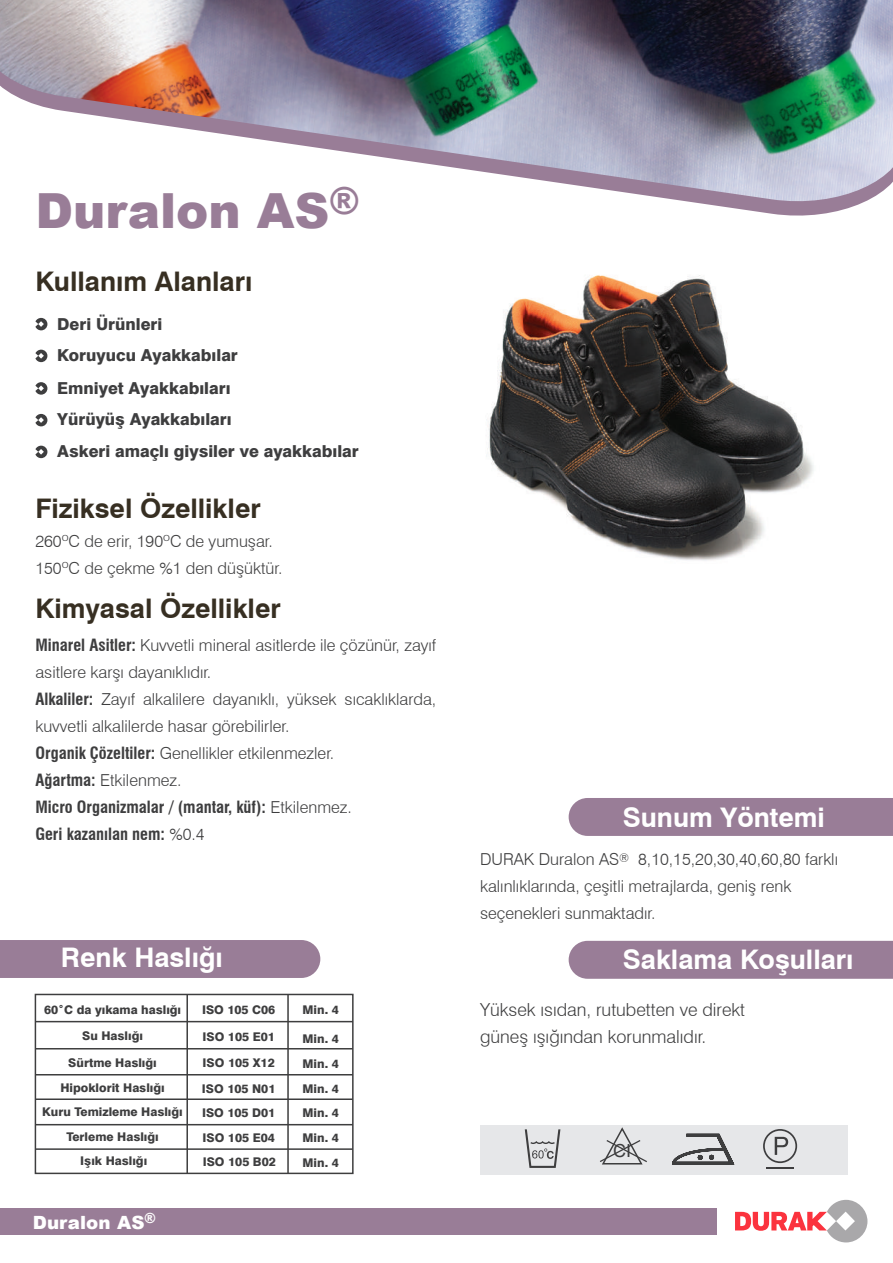
<style>
.page{position:relative;width:893px;height:1263px;background:#fff}
.page>*{position:absolute;margin:0;border:0;box-sizing:border-box;transform-origin:0 0}
.t1{font:900 48.45px "Arial";color:#997d97}
.t2{font:700 27px "Swiss 721 BT";color:#372f22}
.t3{font:700 27px "Swiss 721 BT";color:#fff}
.t4{font:900 18.15px "Arial";letter-spacing:.005em;color:#fff}
.t5{font:300 18px/27px "Swiss 721 BT";color:#3e3e3f}
.t6{font:18px "Arial";color:#3e3e3f}
.t7{font:300 16.5px/27px "Swiss 721 BT";color:#3e3e3f}
.t8{font:800 16.5px/31.5px "Swiss 721 BT";color:#3e3e3f}
.t9{font:800 12px/24.6px "Swiss 721 BT";color:#3e3e3f;text-align:center}
.s1{font-weight:700;font-stretch:condensed}
</style>
<div class="page">
<img style="left:486px;top:275px;width:328px;height:286px">
<img style="left:0;top:0;width:893px;height:57px">
<img style="left:0;top:57px;width:893px;height:14px">
<svg style="left:0;top:71px;width:893px;height:145px"></svg>
<div style="left:0;top:940px;width:320px;height:38px;background:#997d97"></div>
<div style="left:569px;top:798px;width:324px;height:38px;background:#997d97"></div>
<div style="left:569px;top:941px;width:324px;height:38px;background:#997d97"></div>
<svg style="left:35px;top:350px;width:12px;height:12px"></svg>
<svg style="left:35px;top:318px;width:12px;height:12px"></svg>
<svg style="left:35px;top:414px;width:12px;height:12px"></svg>
<svg style="left:35px;top:382px;width:12px;height:13px"></svg>
<svg style="left:35px;top:446px;width:12px;height:12px"></svg>
<div style="left:0;top:1208px;width:717px;height:26px;background:#997d97"></div>
<hr style="left:186px;top:994px;width:2px;height:179px;background:#3e3e3f">
<hr style="left:287px;top:994px;width:2px;height:179px;background:#3e3e3f">
<hr style="left:35px;top:1021px;width:318px;height:1px;background:#3e3e3f">
<hr style="left:35px;top:1048px;width:318px;height:1px;background:#3e3e3f">
<hr style="left:35px;top:1074px;width:318px;height:1px;background:#3e3e3f">
<hr style="left:35px;top:1098px;width:318px;height:2px;background:#3e3e3f">
<hr style="left:35px;top:1124px;width:318px;height:1px;background:#3e3e3f">
<hr style="left:35px;top:1148px;width:318px;height:2px;background:#3e3e3f">
<div style="left:35px;top:994px;width:319px;height:180px;border:2px solid #3e3e3f"></div>
<div style="left:480px;top:1125px;width:368px;height:49px;background:#e6e7e9"></div>
<svg style="left:672px;top:1134px;width:62px;height:30px"></svg>
<svg style="left:525px;top:1129px;width:35px;height:39px"></svg>
<svg style="left:763px;top:1129px;width:34px;height:34px"></svg>
<hr style="left:766px;top:1167px;width:28px;height:2px;background:#3e3e3f">
<svg style="left:600px;top:1127px;width:47px;height:38px"></svg>
<svg style="left:735px;top:1200px;width:132px;height:42px"></svg>
<h1 class="t1" style="left:35px;top:176px;width:325px">Duralon AS<sup>®</sup></h1>
<h2 class="t2" style="left:35px;top:265px;width:219px">Kullanım Alanları</h2>
<p class="t8" style="left:57px;top:308px;width:182px">Deri Ürünleri<br>Koruyucu Ayakkabılar</p>
<p class="t8" style="left:57px;top:372px;width:303px">Emniyet Ayakkabıları<br>Yürüyüş Ayakkabıları<br>Askeri amaçlı giysiler ve ayakkabılar</p>
<h2 class="t2" style="left:35px;top:491px;width:227px">Fiziksel Özellikler</h2>
<p class="t7" style="left:35px;top:527px;width:248px">260ºC de erir, 190ºC de yumuşar.<br>150ºC de çekme %1 den düşüktür.</p>
<h2 class="t2" style="left:35px;top:592px;width:247px">Kimyasal Özellikler</h2>
<p class="t7" style="left:35px;top:631px;width:402px"><span class="s1">Minarel Asitler:</span> Kuvvetli mineral asitlerde ile çözünür, zayıf asitlere karşı dayanıklıdır.<br><span class="s1">Alkaliler:</span> Zayıf alkalilere dayanıklı, yüksek sıcaklıklarda, kuvvetli alkalilerde hasar görebilirler.<br><span class="s1">Organik Çözeltiler:</span> Genellikler etkilenmezler.<br><span class="s1">Ağartma:</span> Etkilenmez.<br><span class="s1">Micro Organizmalar / (mantar, küf):</span> Etkilenmez.<br><span class="s1">Geri kazanılan nem:</span> %0.4</p>
<h2 class="t3" style="left:61px;top:941px;width:163px">Renk Haslığı</h2>
<p class="t9" style="left:44px;top:996px;width:139px;line-height:26.1px">60˚C da yıkama haslığı<br>Su Haslığı</p>
<p class="t9" style="left:60px;top:1050px;width:106px;line-height:25px">Sürtme Haslığı<br>Hipoklorit Haslığı</p>
<p class="t9" style="left:42px;top:1099px;width:142px">Kuru Temizleme Haslığı<br>Terleme Haslığı<br>Işık Haslığı</p>
<p class="t4" style="left:33px;top:1209px;width:125px">Duralon AS<sup>®</sup></p>
<p class="t9" style="left:202px;top:998px;width:75px">ISO 105 C06</p>
<p class="t9" style="left:303px;top:998px;width:38px">Min. 4</p>
<p class="t9" style="left:303px;top:1026px;width:38px;line-height:25.2px;text-align:justify">Min. 4<br>Min. 4<br>Min. 4</p>
<p class="t9" style="left:303px;top:1100px;width:38px">Min. 4</p>
<p class="t9" style="left:203px;top:1024px;width:74px">ISO 105 E01</p>
<p class="t9" style="left:203px;top:1050px;width:74px">ISO 105 X12</p>
<p class="t9" style="left:202px;top:1077px;width:75px;line-height:23.9px;text-align:left">ISO 105 N01<br>ISO 105 D01</p>
<p class="t9" style="left:203px;top:1125px;width:74px">ISO 105 E04</p>
<p class="t9" style="left:203px;top:1150px;width:75px">ISO 105 B02</p>
<p class="t9" style="left:303px;top:1125px;width:38px">Min. 4</p>
<p class="t9" style="left:303px;top:1150px;width:38px">Min. 4</p>
<h2 class="t3" style="left:623px;top:801px;width:204px">Sunum Yöntemi</h2>
<p class="t7" style="left:480px;top:845px;width:360px">DURAK Duralon AS<sup>®</sup> 8,10,15,20,30,40,60,80 farklı kalınlıklarında, çeşitli metrajlarda, geniş renk seçenekleri sunmaktadır.</p>
<h2 class="t3" style="left:623px;top:943px;width:232px">Saklama Koşulları</h2>
<p class="t5" style="left:480px;top:996px;width:267px">Yüksek ısıdan, rutubetten ve direkt güneş ışığından korunmalıdır.</p>
<p class="t6" style="left:613px;top:1138px;width:20px">CI</p>
</div>
